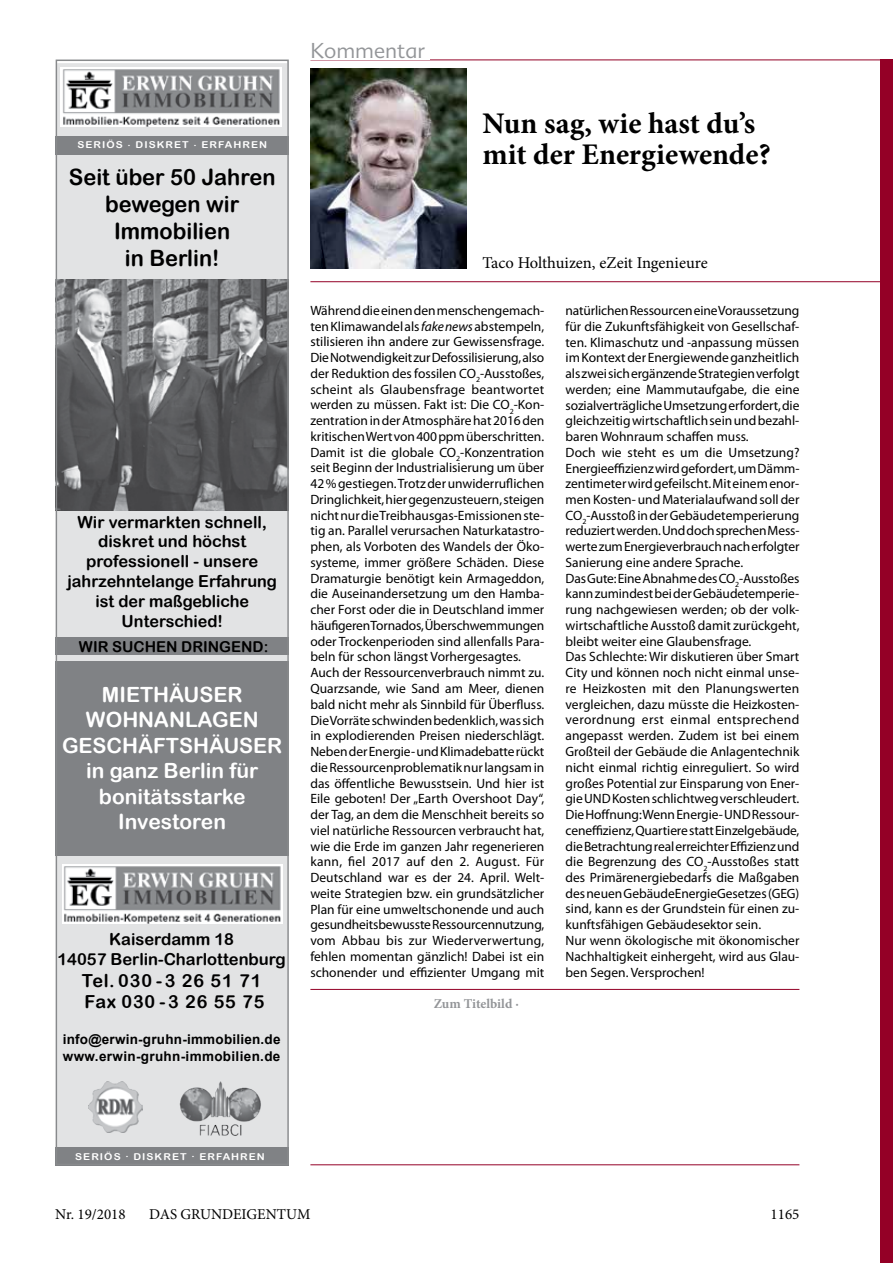
<style>
.page{position:relative;width:893px;height:1263px;background:#fff}
.page>*{position:absolute;margin:0;border:0;box-sizing:border-box;transform-origin:0 0}
.t1{font:700 30px/31.5px "Minion Pro";color:#000}
.t2{font:22.5px/27px "Arial Rounded MT Bold";color:#000;text-align:center}
.t3{font:21px/25.5px "Arial Rounded MT Bold";color:#fff;text-align:center}
.t4{font:300 21px "Advert";color:#939598}
.t5{font:18px/21.6px "Arial Rounded MT Bold";letter-spacing:.05em;color:#000}
.t6{font:16.5px/19.8px "Arial Rounded MT Bold";color:#000;text-align:center}
.t7{font:16.5px "Minion Pro";color:#000}
.t8{font:15px "Minion Pro";color:#000}
.t9{font:15px "Arial Rounded MT Bold";color:#000}
.t10{font:13.5px/15.8px "Myriad Pro";color:#000}
.t11{font:700 13.5px/16.2px "Arial";letter-spacing:.015em;color:#000}
.t12{font:700 13.5px "Minion Pro";letter-spacing:-.005em;color:#939598}
.t13{font:9.45px "Arial Rounded MT Bold";letter-spacing:.1em;color:#fff;scale:1.11 1}
.s1{font-style:italic}
</style>
<div class="page">
<div style="left:880px;top:60px;width:13px;height:1203px;background:#940026"></div>
<hr style="left:310px;top:60px;width:583px;height:1px;background:#940026">
<hr style="left:310px;top:281px;width:583px;height:1px;background:#940026">
<hr style="left:310px;top:989px;width:489px;height:1px;background:#940026">
<hr style="left:310px;top:1164px;width:489px;height:1px;background:#940026">
<div style="left:56px;top:62px;width:232px;height:1102px;background:#e2e3e4"></div>
<img style="left:88px;top:1081px;width:54px;height:52px">
<div style="left:55px;top:661px;width:234px;height:195px;background:#808285"></div>
<div style="left:56px;top:1147px;width:233px;height:18px;background:#808285"></div>
<img style="left:59px;top:279px;width:227px;height:231px">
<div style="left:56px;top:638px;width:233px;height:17px;background:#808285"></div>
<div style="left:56px;top:137px;width:233px;height:18px;background:#808285"></div>
<img style="left:61px;top:67px;width:220px;height:60px">
<img style="left:62px;top:865px;width:220px;height:59px">
<img style="left:179px;top:1081px;width:82px;height:55px">
<div style="left:56px;top:60px;width:233px;height:1105px;border:2px solid #888a8c"></div>
<img style="left:310px;top:68px;width:156px;height:201px">
<p class="t13" style="left:77px;top:139px;width:172px">SERIÖS . DISKRET . ERFAHREN</p>
<h2 class="t2" style="left:69px;top:164px;width:208px">Seit über 50 Jahren bewegen wir<br>Immobilien<br>in Berlin!</h2>
<p class="t6" style="left:68px;top:512px;width:211px">Wir vermarkten schnell, diskret und höchst professionell - unsere jahrzehntelange Erfahrung ist der maßgebliche<br>Unterschied!</p>
<p class="t9" style="left:79px;top:637px;width:191px">WIR SUCHEN DRINGEND:</p>
<h3 class="t3" style="left:62px;top:681px;width:222px">MIETHÄUSER<br>WOHNANLAGEN<br>GESCHÄFTSHÄUSER in ganz Berlin für bonitätsstarke<br>Investoren</h3>
<p class="t6" style="left:58px;top:929px;width:230px">Kaiserdamm 18<br>14057 Berlin-Charlottenburg</p>
<h3 class="t5" style="left:82px;top:969px;width:184px">Tel. 030 - 3 26 51 71<br>Fax 030 - 3 26 55 75</h3>
<p class="t11" style="left:63px;top:1032px;width:219px">info@erwin-gruhn-immobilien.de www.erwin-gruhn-immobilien.de</p>
<h3 class="t4" style="left:310px;top:39px;width:116px">Kommentar</h3>
<h1 class="t1" style="left:483px;top:107px;width:289px">Nun sag, wie hast du’s mit der Energiewende?</h1>
<p class="t7" style="left:483px;top:252px;width:227px">Taco Holthuizen, eZeit Ingenieure</p>
<p class="t10" style="left:310px;top:302px;width:235px">Während die einen den menschengemach&shy;ten Klimawandel als <span class="s1">fake news</span> abstempeln, stilisieren ihn andere zur Gewissensfrage.<br>Die Notwendigkeit zur Defossilisierung, also der Reduktion des fossilen CO<sub>2</sub>-Ausstoßes, scheint als Glaubensfrage beantwortet werden zu müssen. Fakt ist: Die CO<sub>2</sub>-Kon&shy;zentration in der Atmosphäre hat 2016 den kritischen Wert von 400 ppm überschritten.<br>Damit ist die globale CO<sub>2</sub>-Konzentration seit Beginn der Industrialisierung um über 42 % gestiegen. Trotz der unwiderruflichen Dringlichkeit, hier gegenzusteuern, steigen nicht nur die Treibhausgas-Emissionen ste&shy;tig an. Parallel verursachen Naturkatastro&shy;phen, als Vorboten des Wandels der Öko&shy;systeme, immer größere Schäden. Diese Dramaturgie benötigt kein Armageddon, die Auseinandersetzung um den Hamba&shy;cher Forst oder die in Deutschland immer häufigeren Tornados, Überschwemmungen oder Trockenperioden sind allenfalls Para&shy;beln für schon längst Vorhergesagtes.<br>Auch der Ressourcenverbrauch nimmt zu.<br>Quarzsande, wie Sand am Meer, dienen bald nicht mehr als Sinnbild für Überfluss.<br>Die Vorräte schwinden bedenklich, was sich in explodierenden Preisen niederschlägt.<br>Neben der Energie- und Klimadebatte rückt die Ressourcenproblematik nur langsam in das öffentliche Bewusstsein. Und hier ist Eile geboten! Der „Earth Overshoot Day“, der Tag, an dem die Menschheit bereits so viel natürliche Ressourcen verbraucht hat, wie die Erde im ganzen Jahr regenerieren kann, fiel 2017 auf den 2. August. Für Deutschland war es der 24. April. Welt&shy;weite Strategien bzw. ein grundsätzlicher Plan für eine umweltschonende und auch gesundheitsbewusste Ressourcennutzung, vom Abbau bis zur Wiederverwertung, fehlen momentan gänzlich! Dabei ist ein schonender und effizienter Umgang mit</p>
<p class="t10" style="left:566px;top:302px;width:236px">natürlichen Ressourcen eine Voraussetzung für die Zukunftsfähigkeit von Gesellschaf&shy;ten. Klimaschutz und -anpassung müssen im Kontext der Energiewende ganzheitlich als zwei sich ergänzende Strategien verfolgt werden; eine Mammutaufgabe, die eine sozialverträgliche Umsetzung erfordert, die gleichzeitig wirtschaftlich sein und bezahl&shy;baren Wohnraum schaffen muss.<br>Doch wie steht es um die Umsetzung?<br>Energieeffizienz wird gefordert, um Dämm&shy;zentimeter wird gefeilscht. Mit einem enor&shy;men Kosten- und Materialaufwand soll der CO<sub>2</sub>-Ausstoß in der Gebäudetemperierung reduziert werden. Und doch sprechen Mess&shy;werte zum Energieverbrauch nach erfolgter Sanierung eine andere Sprache.<br>Das Gute: Eine Abnahme des CO<sub>2</sub>-Ausstoßes kann zumindest bei der Gebäudetemperie&shy;rung nachgewiesen werden; ob der volk&shy;wirtschaftliche Ausstoß damit zurückgeht, bleibt weiter eine Glaubensfrage.<br>Das Schlechte: Wir diskutieren über Smart City und können noch nicht einmal unse&shy;re Heizkosten mit den Planungswerten vergleichen, dazu müsste die Heizkosten&shy;verordnung erst einmal entsprechend angepasst werden. Zudem ist bei einem Großteil der Gebäude die Anlagentechnik nicht einmal richtig einreguliert. So wird großes Potential zur Einsparung von Ener&shy;gie UND Kosten schlichtweg verschleudert.<br>Die Hoffnung: Wenn Energie- UND Ressour&shy;ceneffizienz, Quartiere statt Einzelgebäude, die Betrachtung real erreichter Effizienz und die Begrenzung des CO<sub>2</sub>-Ausstoßes statt des Primärenergiebedarfs die Maßgaben des neuen GebäudeEnergieGesetzes (GEG) sind, kann es der Grundstein für einen zu&shy;kunftsfähigen Gebäudesektor sein.<br>Nur wenn ökologische mit ökonomischer Nachhaltigkeit einhergeht, wird aus Glau&shy;ben Segen. Versprochen!</p>
<p class="t12" style="left:434px;top:994px;width:87px">Zum Titelbild ·</p>
<p class="t13" style="left:75px;top:1150px;width:172px">SERIÖS . DISKRET . ERFAHREN</p>
<p class="t8" style="left:55px;top:1204px;width:72px">Nr. 19/2018</p>
<p class="t8" style="left:149px;top:1204px;width:163px">DAS GRUNDEIGENTUM</p>
<p class="t8" style="left:771px;top:1204px;width:30px">1165</p>
</div>
